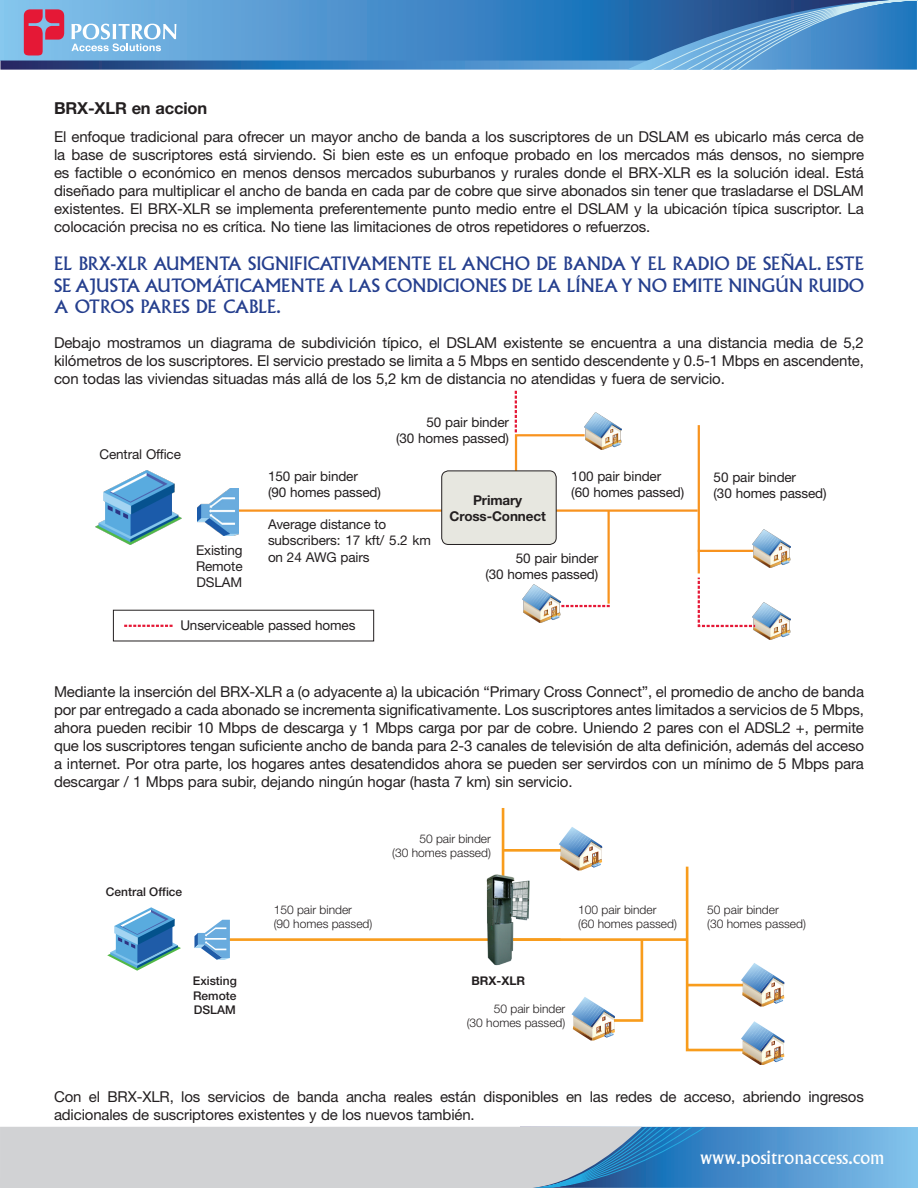
<style>
.page{position:relative;width:918px;height:1188px;background:#fff}
.page>*{position:absolute;margin:0;border:0;box-sizing:border-box;transform-origin:0 0}
.back_-_body{font:18px/21.6px "Albertus MT Std";color:#253f8e;text-align:justify}
.t1{font:18px "Albertus MT Std";color:#fff}
.back_-_body-2{font:700 16.5px "Helvetica Neue LT Std";letter-spacing:-.01em;color:#231f20}
.back_-_body-3{font:15px/18px "Helvetica Neue LT Std";letter-spacing:-.01em;color:#231f20;text-align:justify}
.t2{font:13.5px/16.2px "Helvetica Neue LT Std";letter-spacing:-.01em;color:#231f20}
.t3{font:700 13.5px/16.2px "Helvetica Neue LT Std";letter-spacing:-.01em;color:#231f20;text-align:center}
.t4{font:300 12px/14.4px "Helvetica Neue LT Std";color:#231f20}
.t5{font:500 12px/14.4px "Helvetica Neue LT Std";color:#231f20;text-align:justify}
.t6{font:700 12px "Helvetica Neue LT Std";color:#231f20}
</style>
<div class="page">
<svg style="left:0;top:0;width:918px;height:70px;background:#508cc4"></svg>
<div style="left:520px;top:1127px;width:398px;height:61px;background:#7ebfe9"></div>
<svg style="left:0;top:1127px;width:883px;height:61px;background:#a4bcd0"></svg>
<img style="left:587px;top:412px;width:35px;height:38px">
<img style="left:753px;top:529px;width:37px;height:38px">
<img style="left:753px;top:602px;width:37px;height:38px">
<img style="left:523px;top:585px;width:37px;height:37px">
<img style="left:95px;top:471px;width:86px;height:73px">
<hr style="left:217px;top:509px;width:481px;height:3px;background:#f8931f">
<hr style="left:698px;top:550px;width:55px;height:2px;background:#f8931f">
<hr style="left:608px;top:511px;width:2px;height:93px;background:#f8931f">
<hr style="left:698px;top:425px;width:2px;height:148px;background:#f8931f">
<svg style="left:697px;top:577px;width:60px;height:51px"></svg>
<svg style="left:561px;top:605px;width:49px;height:2px"></svg>
<svg style="left:514px;top:391px;width:73px;height:122px"></svg>
<img style="left:197px;top:488px;width:42px;height:47px">
<div style="left:442px;top:471px;width:114px;height:73px;background:#e7e7e0;border-radius:7px"></div>
<div style="left:442px;top:471px;width:114px;height:74px;border:1px solid #231f20;border-radius:7px"></div>
<svg style="left:124px;top:625px;width:49px;height:2px"></svg>
<hr style="left:212px;top:938px;width:475px;height:3px;background:#f89c1c">
<svg style="left:194px;top:920px;width:36px;height:40px"></svg>
<svg style="left:107px;top:907px;width:74px;height:64px"></svg>
<svg style="left:685px;top:866px;width:99px;height:199px"></svg>
<svg style="left:501px;top:808px;width:144px;height:232px"></svg>
<img style="left:485px;top:872px;width:46px;height:95px">
<p class="back_-_body-2" style="left:54px;top:98px;width:155px">BRX-XLR en accion</p>
<p class="back_-_body-3" style="left:54px;top:128px;width:812px">El enfoque tradicional para ofrecer un mayor ancho de banda a los suscriptores de un DSLAM es ubicarlo más cerca de la base de suscriptores está sirviendo. Si bien este es un enfoque probado en los mercados más densos, no siempre es factible o económico en menos densos mercados suburbanos y rurales donde el BRX-XLR es la solución ideal. Está diseñado para multiplicar el ancho de banda en cada par de cobre que sirve abonados sin tener que trasladarse el DSLAM existentes. El BRX-XLR se implementa preferentemente punto medio entre el DSLAM y la ubicación típica suscriptor. La colocación precisa no es crítica. No tiene las limitaciones de otros repetidores o refuerzos.</p>
<p class="back_-_body" style="left:54px;top:253px;width:811px">EL BRX-XLR AUMENTA SIGNIFICATIVAMENTE EL ANCHO DE BANDA Y EL RADIO DE SEÑAL. ESTE SE AJUSTA AUTOMÁTICAMENTE A LAS CONDICIONES DE LA LÍNEA Y NO EMITE NINGÚN RUIDO A OTROS PARES DE CABLE.</p>
<p class="back_-_body-3" style="left:54px;top:333px;width:812px">Debajo mostramos un diagrama de subdivición típico, el DSLAM existente se encuentra a una distancia media de 5,2 kilómetros de los suscriptores. El servicio prestado se limita a 5 Mbps en sentido descendente y 0.5-1 Mbps en ascendente, con todas las viviendas situadas más allá de los 5,2 km de distancia no atendidas y fuera de servicio.</p>
<p class="t2" style="left:99px;top:446px;width:83px">Central Office</p>
<p class="t2" style="left:196px;top:542px;width:48px;text-align:justify">Existing Remote DSLAM</p>
<p class="t2" style="left:396px;top:413px;width:114px;text-align:right">50 pair binder<br>(30 homes passed)</p>
<p class="t2" style="left:268px;top:468px;width:114px">150 pair binder<br>(90 homes passed)</p>
<p class="t2" style="left:268px;top:516px;width:165px">Average distance to subscribers: 17 kft/ 5.2 km on 24 AWG pairs</p>
<p class="t3" style="left:450px;top:492px;width:98px">Primary<br>Cross-Connect</p>
<p class="t2" style="left:571px;top:468px;width:114px">100 pair binder<br>(60 homes passed)</p>
<p class="t2" style="left:485px;top:550px;width:114px;text-align:right">50 pair binder<br>(30 homes passed)</p>
<p class="t2" style="left:180px;top:617px;width:177px">Unserviceable passed homes</p>
<p class="t2" style="left:714px;top:469px;width:114px">50 pair binder<br>(30 homes passed)</p>
<p class="back_-_body-3" style="left:54px;top:682px;width:812px">Mediante la inserción del BRX-XLR a (o adyacente a) la ubicación “Primary Cross Connect”, el promedio de ancho de banda por par entregado a cada abonado se incrementa significativamente. Los suscriptores antes limitados a servicios de 5 Mbps, ahora pueden recibir 10 Mbps de descarga y 1 Mbps carga por par de cobre. Uniendo 2 pares con el ADSL2 +, permite que los suscriptores tengan suficiente ancho de banda para 2-3 canales de televisión de alta definición, además del acceso a internet. Por otra parte, los hogares antes desatendidos ahora se pueden ser servirdos con un mínimo de 5 Mbps para descargar / 1 Mbps para subir, dejando ningún hogar (hasta 7 km) sin servicio.</p>
<p class="t5" style="left:106px;top:884px;width:78px">Central Office</p>
<p class="t5" style="left:193px;top:974px;width:46px">Existing Remote DSLAM</p>
<p class="t4" style="left:392px;top:831px;width:100px;text-align:right">50 pair binder<br>(30 homes passed)</p>
<p class="t4" style="left:274px;top:902px;width:100px">150 pair binder<br>(90 homes passed)</p>
<p class="t4" style="left:578px;top:902px;width:100px">100 pair binder<br>(60 homes passed)</p>
<p class="t4" style="left:707px;top:902px;width:100px">50 pair binder<br>(30 homes passed)</p>
<p class="t6" style="left:472px;top:974px;width:55px">BRX-XLR</p>
<p class="t4" style="left:467px;top:1001px;width:100px;text-align:right">50 pair binder<br>(30 homes passed)</p>
<p class="back_-_body-3" style="left:54px;top:1087px;width:811px">Con el BRX-XLR, los servicios de banda ancha reales están disponibles en las redes de acceso, abriendo ingresos adicionales de suscriptores existentes y de los nuevos también.</p>
<p class="t1" style="left:700px;top:1147px;width:186px">www.positronaccess.com</p>
</div>
